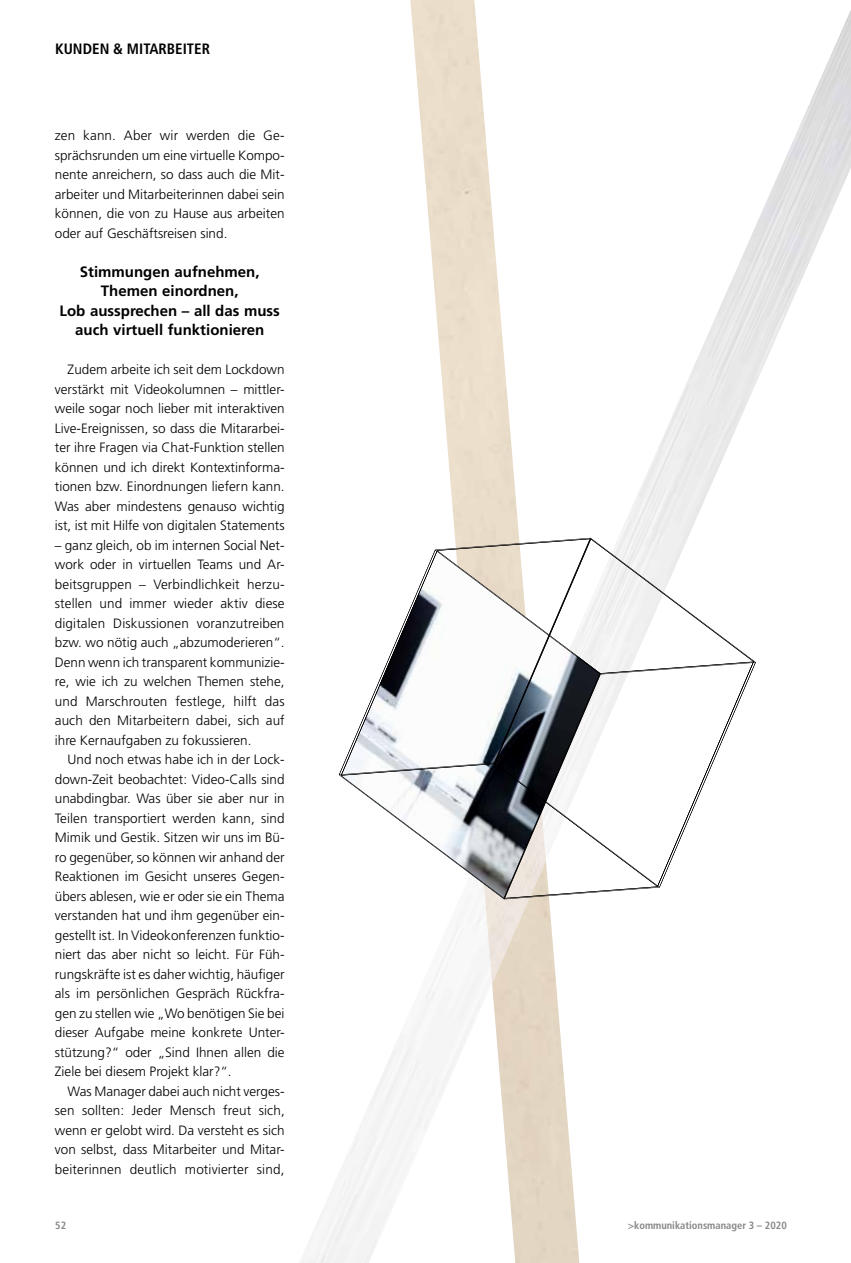
<style>
.page{position:relative;width:851px;height:1263px;background:#fff}
.page>*{position:absolute;margin:0;border:0;box-sizing:border-box;transform-origin:0 0}
.t1{font:700 15px/19.5px "Frutiger LT Std";color:#000;text-align:center}
.t2{font:700 condensed 15px "Frutiger LT Std";color:#000}
.t3{font:300 13.5px/19.5px "Frutiger LT Std";color:#000;text-align:justify}
.t4{font:700 condensed 10.5px "Frutiger LT Std";color:#878786}
</style>
<div class="page">
<img style="left:301px;top:9px;width:549px;height:1254px">
<img style="left:481px;top:899px;width:65px;height:84px">
<svg style="left:600px;top:887px;width:153px;height:11px"></svg>
<svg style="left:590px;top:539px;width:163px;height:348px"></svg>
<svg style="left:341px;top:539px;width:249px;height:11px"></svg>
<svg style="left:341px;top:550px;width:259px;height:348px"></svg>
<p class="t2" style="left:55px;top:40px;width:156px">KUNDEN &amp; MITARBEITER</p>
<p class="t3" style="left:55px;top:126px;width:231px">zen kann. Aber wir werden die Ge&shy;sprächsrunden um eine virtuelle Kompo&shy;nente anreichern, so dass auch die Mit&shy;arbeiter und Mitarbeiterinnen dabei sein können, die von zu Hause aus arbeiten oder auf Geschäftsreisen sind.</p>
<p class="t1" style="left:60px;top:262px;width:222px">Stimmungen aufnehmen,<br>Themen einordnen,<br>Lob aussprechen – all das muss auch virtuell funktionieren</p>
<p class="t3" style="left:55px;top:360px;width:231px;text-indent:13px">Zudem arbeite ich seit dem Lockdown verstärkt mit Videokolumnen – mittler&shy;weile sogar noch lieber mit interaktiven Live-Ereignissen, so dass die Mitararbei&shy;ter ihre Fragen via Chat-Funktion stellen können und ich direkt Kontextinforma&shy;tionen bzw. Einordnungen liefern kann.<br>Was aber mindestens genauso wichtig ist, ist mit Hilfe von digitalen Statements</p>
<p class="t3" style="left:55px;top:536px;width:231px">– ganz gleich, ob im internen Social Net&shy;work oder in virtuellen Teams und Ar&shy;beitsgruppen – Verbindlichkeit herzu&shy;stellen und immer wieder aktiv diese digitalen Diskussionen voranzutreiben bzw. wo nötig auch „abzumoderieren“.<br>Denn wenn ich transparent kommunizie&shy;re, wie ich zu welchen Themen stehe, und Marschrouten festlege, hilft das auch den Mitarbeitern dabei, sich auf ihre Kernaufgaben zu fokussieren.</p>
<p class="t3" style="left:55px;top:750px;width:231px;text-indent:13px">Und noch etwas habe ich in der Lock&shy;down-Zeit beobachtet: Video-Calls sind unabdingbar. Was über sie aber nur in Teilen transportiert werden kann, sind Mimik und Gestik. Sitzen wir uns im Bü&shy;ro gegenüber, so können wir anhand der Reaktionen im Gesicht unseres Gegen&shy;übers ablesen, wie er oder sie ein Thema verstanden hat und ihm gegenüber ein&shy;gestellt ist. In Videokonferenzen funktio&shy;niert das aber nicht so leicht. Für Füh&shy;rungskräfte ist es daher wichtig, häufiger als im persönlichen Gespräch Rückfra&shy;gen zu stellen wie „Wo benötigen Sie bei dieser Aufgabe meine konkrete Unter&shy;stützung?“ oder „Sind Ihnen allen die Ziele bei diesem Projekt klar?“.</p>
<p class="t3" style="left:55px;top:1081px;width:231px;text-indent:13px">Was Manager dabei auch nicht verges&shy;sen sollten: Jeder Mensch freut sich, wenn er gelobt wird. Da versteht es sich von selbst, dass Mitarbeiter und Mitar&shy;beiterinnen deutlich motivierter sind,</p>
<p class="t4" style="left:55px;top:1219px;width:12px">52</p>
<p class="t4" style="left:627px;top:1219px;width:160px">&gt;kommunikationsmanager 3 – 2020</p>
</div>
